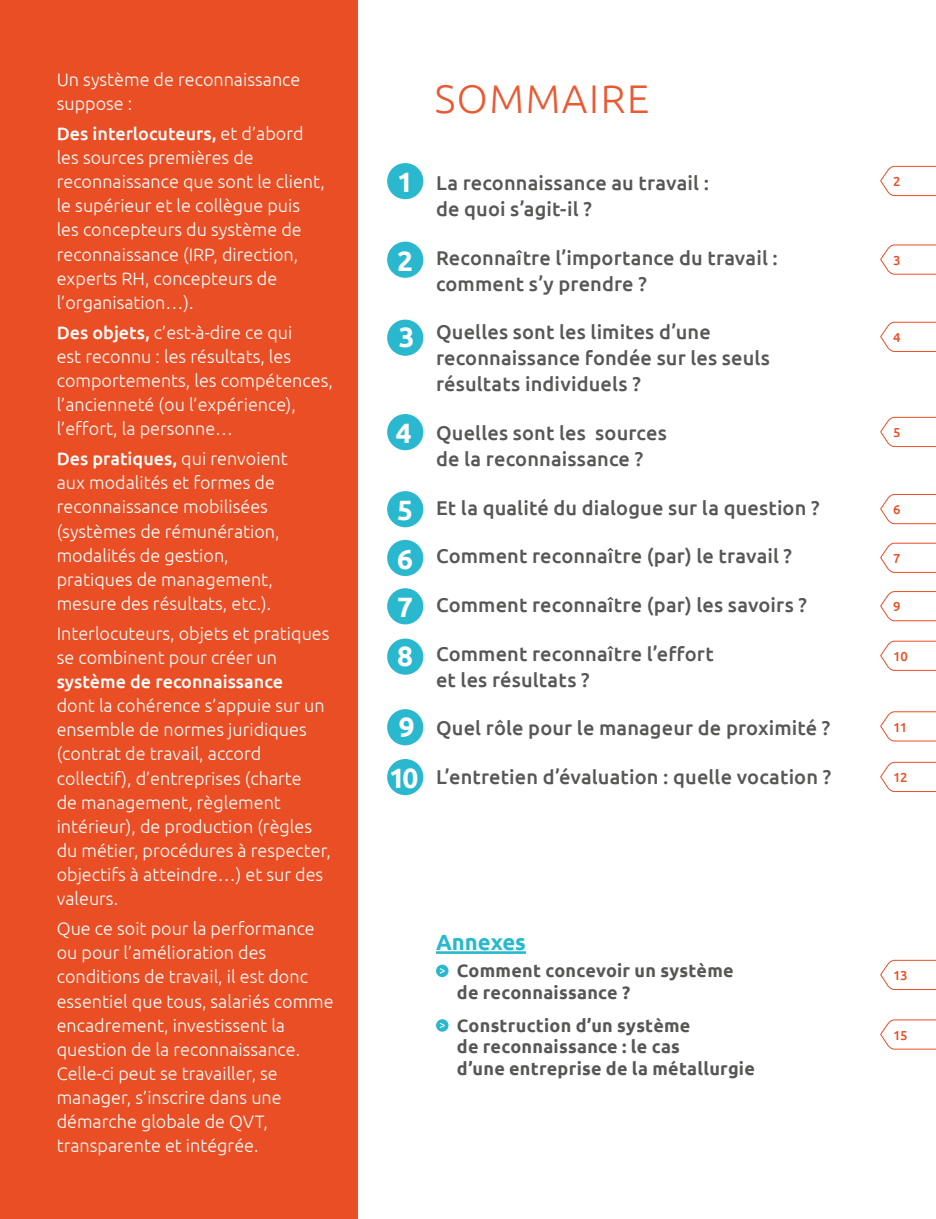
<style>
.page{position:relative;width:936px;height:1219px;background:#fff}
.page>*{position:absolute;margin:0;border:0;box-sizing:border-box;transform-origin:0 0}
.t1{font:300 40px "Ubuntu";letter-spacing:.04em;color:#e94e24}
.t2{font:700 28px "Ubuntu";color:#fff}
.t3{font:700 22px "Ubuntu";color:#29b8ce}
.t4{font:500 20px/26px "Ubuntu";letter-spacing:.005em;color:#575756}
.t5{font:300 18px/24.2px "Ubuntu";color:#fff}
.t6{font:700 18px/21.6px "Ubuntu";letter-spacing:.015em;color:#575756}
.t7{font:500 18px "Ubuntu";color:#fff}
.t8{font:500 13px "Ubuntu";letter-spacing:-.02em;color:#e94e24}
.s1{font-weight:500}
</style>
<div class="page">
<hr style="left:436px;top:951px;width:90px;height:3px;background:#29b8ce">
<div style="left:436px;top:965px;width:12px;height:12px;background:#29b8ce;border-radius:50%"></div>
<svg style="left:440px;top:968px;width:4px;height:6px"></svg>
<svg style="left:436px;top:1019px;width:12px;height:13px"></svg>
<svg style="left:440px;top:1023px;width:4px;height:5px"></svg>
<svg style="left:880px;top:165px;width:55px;height:32px"></svg>
<svg style="left:880px;top:244px;width:55px;height:31px"></svg>
<svg style="left:880px;top:321px;width:55px;height:31px"></svg>
<svg style="left:880px;top:416px;width:55px;height:32px"></svg>
<svg style="left:880px;top:493px;width:55px;height:32px"></svg>
<svg style="left:880px;top:542px;width:55px;height:31px"></svg>
<svg style="left:880px;top:591px;width:55px;height:31px"></svg>
<svg style="left:880px;top:640px;width:55px;height:31px"></svg>
<svg style="left:880px;top:711px;width:55px;height:31px"></svg>
<svg style="left:880px;top:761px;width:55px;height:31px"></svg>
<svg style="left:880px;top:959px;width:55px;height:31px"></svg>
<svg style="left:880px;top:1019px;width:55px;height:31px"></svg>
<div style="left:387px;top:759px;width:36px;height:36px;background:#29b8ce;border-radius:50%"></div>
<div style="left:387px;top:709px;width:36px;height:36px;background:#29b8ce;border-radius:50%"></div>
<div style="left:387px;top:639px;width:36px;height:36px;background:#29b8ce;border-radius:50%"></div>
<div style="left:387px;top:588px;width:36px;height:36px;background:#29b8ce;border-radius:50%"></div>
<div style="left:387px;top:540px;width:36px;height:36px;background:#29b8ce;border-radius:50%"></div>
<div style="left:387px;top:491px;width:36px;height:36px;background:#29b8ce;border-radius:50%"></div>
<div style="left:387px;top:414px;width:36px;height:36px;background:#29b8ce;border-radius:50%"></div>
<div style="left:387px;top:320px;width:36px;height:36px;background:#29b8ce;border-radius:50%"></div>
<div style="left:387px;top:242px;width:36px;height:36px;background:#29b8ce;border-radius:50%"></div>
<div style="left:387px;top:163px;width:36px;height:36px;background:#29b8ce;border-radius:50%"></div>
<div style="left:0;top:0;width:357px;height:1219px;background:#e94e24"></div>
<p class="t5" style="left:57px;top:67px;width:245px">Un système de reconnaissance suppose :</p>
<p class="t5" style="left:57px;top:121px;width:269px"><span class="s1">Des interlocuteurs,</span> et d’abord les sources premières de reconnaissance que sont le client, le supérieur et le collègue puis les concepteurs du système de reconnaissance (IRP, direction, experts RH, concepteurs de l’organisation…).</p>
<p class="t5" style="left:57px;top:320px;width:277px"><span class="s1">Des objets,</span> c’est-à-dire ce qui<br>est reconnu : les résultats, les comportements, les compétences, l’ancienneté (ou l’expérience), l’effort, la personne…</p>
<p class="t5" style="left:57px;top:446px;width:232px"><span class="s1">Des pratiques,</span> qui renvoient aux modalités et formes de reconnaissance mobilisées (systèmes de rémunération, modalités de gestion, pratiques de management, mesure des résultats, etc.).</p>
<p class="t5" style="left:57px;top:621px;width:274px">Interlocuteurs, objets et pratiques se combinent pour créer un</p>
<p class="t7" style="left:57px;top:670px;width:228px">système de reconnaissance</p>
<p class="t5" style="left:57px;top:693px;width:276px">dont la cohérence s’appuie sur un ensemble de normes juridiques (contrat de travail, accord collectif), d’entreprises (charte<br>de management, règlement intérieur), de production (règles du métier, procédures à respecter, objectifs à atteindre…) et sur des valeurs.</p>
<p class="t5" style="left:57px;top:916px;width:278px">Que ce soit pour la performance ou pour l’amélioration des conditions de travail, il est donc essentiel que tous, salariés comme encadrement, investissent la question de la reconnaissance.<br>Celle-ci peut se travailler, se manager, s’inscrire dans une démarche globale de QVT, transparente et intégrée.</p>
<h1 class="t1" style="left:434px;top:75px;width:216px">SOMMAIRE</h1>
<h2 class="t2" style="left:397px;top:165px;width:17px">1</h2>
<h2 class="t2" style="left:397px;top:244px;width:17px">2</h2>
<h2 class="t2" style="left:398px;top:320px;width:17px">3</h2>
<h2 class="t2" style="left:396px;top:416px;width:17px">4</h2>
<h2 class="t2" style="left:397px;top:493px;width:17px">5</h2>
<h2 class="t2" style="left:397px;top:542px;width:17px">6</h2>
<h2 class="t2" style="left:397px;top:590px;width:17px">7</h2>
<h2 class="t2" style="left:397px;top:639px;width:17px">8</h2>
<h2 class="t2" style="left:398px;top:710px;width:17px">9</h2>
<h2 class="t2" style="left:389px;top:761px;width:31px">10</h2>
<p class="t4" style="left:436px;top:169px;width:274px">La reconnaissance au travail : de quoi s’agit-il ?</p>
<p class="t4" style="left:436px;top:244px;width:343px">Reconnaître l’importance du travail : comment s’y prendre ?</p>
<p class="t4" style="left:436px;top:318px;width:335px">Quelles sont les limites d’une reconnaissance fondée sur les seuls résultats individuels ?</p>
<p class="t4" style="left:436px;top:419px;width:232px">Quelles sont les sources de la reconnaissance ?</p>
<p class="t4" style="left:436px;top:494px;width:385px">Et la qualité du dialogue sur la question ?</p>
<p class="t4" style="left:436px;top:543px;width:357px">Comment reconnaître (par) le travail ?</p>
<p class="t4" style="left:436px;top:591px;width:372px">Comment reconnaître (par) les savoirs ?</p>
<p class="t4" style="left:436px;top:640px;width:279px">Comment reconnaître l’effort et les résultats ?</p>
<p class="t4" style="left:436px;top:715px;width:396px">Quel rôle pour le manageur de proximité ?</p>
<p class="t4" style="left:436px;top:763px;width:396px">L’entretien d’évaluation : quelle vocation ?</p>
<p class="t3" style="left:436px;top:929px;width:91px">Annexes</p>
<p class="t6" style="left:457px;top:960px;width:278px">Comment concevoir un système de reconnaissance ?</p>
<p class="t6" style="left:457px;top:1014px;width:299px">Construction d’un système<br>de reconnaissance : le cas<br>d’une entreprise de la métallurgie</p>
<p class="t8" style="left:893px;top:173px;width:9px">2</p>
<p class="t8" style="left:893px;top:252px;width:9px">3</p>
<p class="t8" style="left:893px;top:329px;width:9px">4</p>
<p class="t8" style="left:893px;top:424px;width:9px">5</p>
<p class="t8" style="left:893px;top:501px;width:9px">6</p>
<p class="t8" style="left:893px;top:550px;width:9px">7</p>
<p class="t8" style="left:893px;top:599px;width:9px">9</p>
<p class="t8" style="left:893px;top:648px;width:16px">10</p>
<p class="t8" style="left:893px;top:719px;width:16px">11</p>
<p class="t8" style="left:893px;top:769px;width:16px">12</p>
<p class="t8" style="left:893px;top:967px;width:16px">13</p>
<p class="t8" style="left:893px;top:1027px;width:16px">15</p>
</div>
